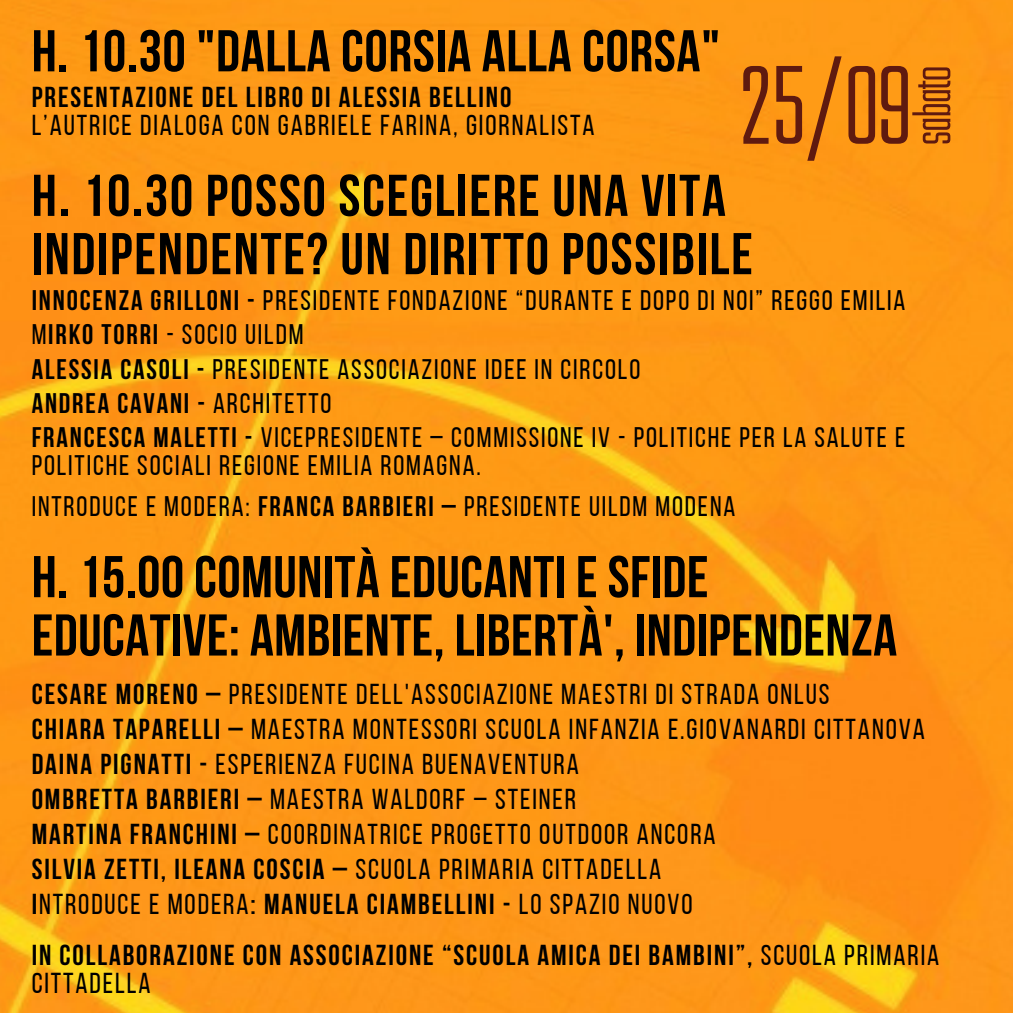
<style>
.page{position:relative;width:1013px;height:1013px;background:#fff}
.page>*{position:absolute;margin:0;border:0;box-sizing:border-box;transform-origin:0 0}
.t1{font:condensed 125px "Kief Tek Light";color:#5f1a0f}
.t2{font:700 58.75px "Bebas Neue";letter-spacing:.01em;color:#000}
.t3{font:700 58.75px/58.2px "Bebas Neue";letter-spacing:.03em;color:#000}
.t4{font:condensed 56.88px "Kief Tek Light";letter-spacing:-.03em;color:#5f1a0f}
.t5{font:28.75px "Bebas Neue";letter-spacing:.065em;color:#000}
.t6{font:700 28.75px/28.6px "Bebas Neue";letter-spacing:.065em;color:#000}
.t7{font:28.25px/28.1px "Bebas Neue";letter-spacing:.065em;color:#000}
.t8{font:700 28.25px "Bebas Neue";letter-spacing:.065em;color:#000}
.s1{font-weight:700}
.s2{font-weight:400}
</style>
<div class="page">
<img style="left:0;top:0;width:1012px;height:1012px">
<p class="t2" style="left:32px;top:27px;width:690px">H. 10.30 "DALLA CORSIA ALLA CORSA"</p>
<p class="t6" style="left:32px;top:85px;width:481px">PRESENTAZIONE DEL LIBRO DI ALESSIA BELLINO</p>
<p class="t5" style="left:32px;top:114px;width:564px">L’AUTRICE DIALOGA CON GABRIELE FARINA, GIORNALISTA</p>
<p class="t3" style="left:32px;top:172px;width:722px">H. 10.30 POSSO SCEGLIERE UNA VITA<br>INDIPENDENTE? UN DIRITTO POSSIBILE</p>
<p class="t7" style="left:32px;top:289px;width:875px"><span class="s1">INNOCENZA GRILLONI -</span> PRESIDENTE FONDAZIONE “DURANTE E DOPO DI NOI” REGGO EMILIA</p>
<p class="t7" style="left:32px;top:323px;width:273px">M<span class="s1">IRKO TORRI</span> - SOCIO UILDM</p>
<p class="t7" style="left:32px;top:357px;width:610px"><span class="s1">ALESSIA CASOLI -</span> PRESIDENTE ASSOCIAZIONE IDEE IN CIRCOLO</p>
<p class="t8" style="left:32px;top:391px;width:301px">ANDREA CAVANI - <span class="s2">ARCHITETTO</span></p>
<p class="t7" style="left:32px;top:426px;width:875px"><span class="s1">FRANCESCA MALETTI -</span> VICEPRESIDENTE – COMMISSIONE IV - POLITICHE PER LA SALUTE E<br>POLITICHE SOCIALI REGIONE EMILIA ROMAGNA.</p>
<p class="t7" style="left:32px;top:494px;width:705px">INTRODUCE E MODERA: <span class="s1">FRANCA BARBIERI –</span> PRESIDENTE UILDM MODENA</p>
<p class="t2" style="left:32px;top:553px;width:678px">H. 15.00 COMUNITÀ EDUCANTI E SFIDE</p>
<p class="t2" style="left:32px;top:611px;width:867px">EDUCATIVE: AMBIENTE, LIBERTÀ', INDIPENDENZA</p>
<p class="t5" style="left:32px;top:682px;width:799px"><span class="s1">CESARE MORENO –</span> PRESIDENTE DELL'ASSOCIAZIONE MAESTRI DI STRADA ONLUS</p>
<p class="t5" style="left:32px;top:717px;width:894px"><span class="s1">CHIARA TAPARELLI –</span> MAESTRA MONTESSORI SCUOLA INFANZIA E.GIOVANARDI CITTANOVA</p>
<p class="t5" style="left:32px;top:752px;width:548px"><span class="s1">DAINA PIGNATTI -</span> ESPERIENZA FUCINA BUENAVENTURA</p>
<p class="t5" style="left:32px;top:787px;width:546px"><span class="s1">OMBRETTA BARBIERI –</span> MAESTRA WALDORF – STEINER</p>
<p class="t5" style="left:32px;top:822px;width:685px"><span class="s1">MARTINA FRANCHINI –</span> COORDINATRICE PROGETTO OUTDOOR ANCORA</p>
<p class="t6" style="left:32px;top:857px;width:631px">SILVIA ZETTI, ILEANA COSCIA – <span class="s2">SCUOLA PRIMARIA CITTADELLA</span></p>
<p class="t5" style="left:32px;top:891px;width:662px"><span class="s1">I</span>NTRODUCE E MODERA<span class="s1">: MANUELA CIAMBELLINI -</span> LO SPAZIO NUOVO</p>
<p class="t6" style="left:32px;top:943px;width:909px">IN COLLABORAZIONE CON ASSOCIAZIONE “SCUOLA AMICA DEI BAMBINI”, <span class="s2">SCUOLA PRIMARIA<br>CITTADELLA</span></p>
<p class="t1" style="left:740px;top:50px;width:181px">25/09</p>
<p class="t4" style="left:907px;top:145px;width:82px;rotate:-90deg">sabato</p>
</div>
